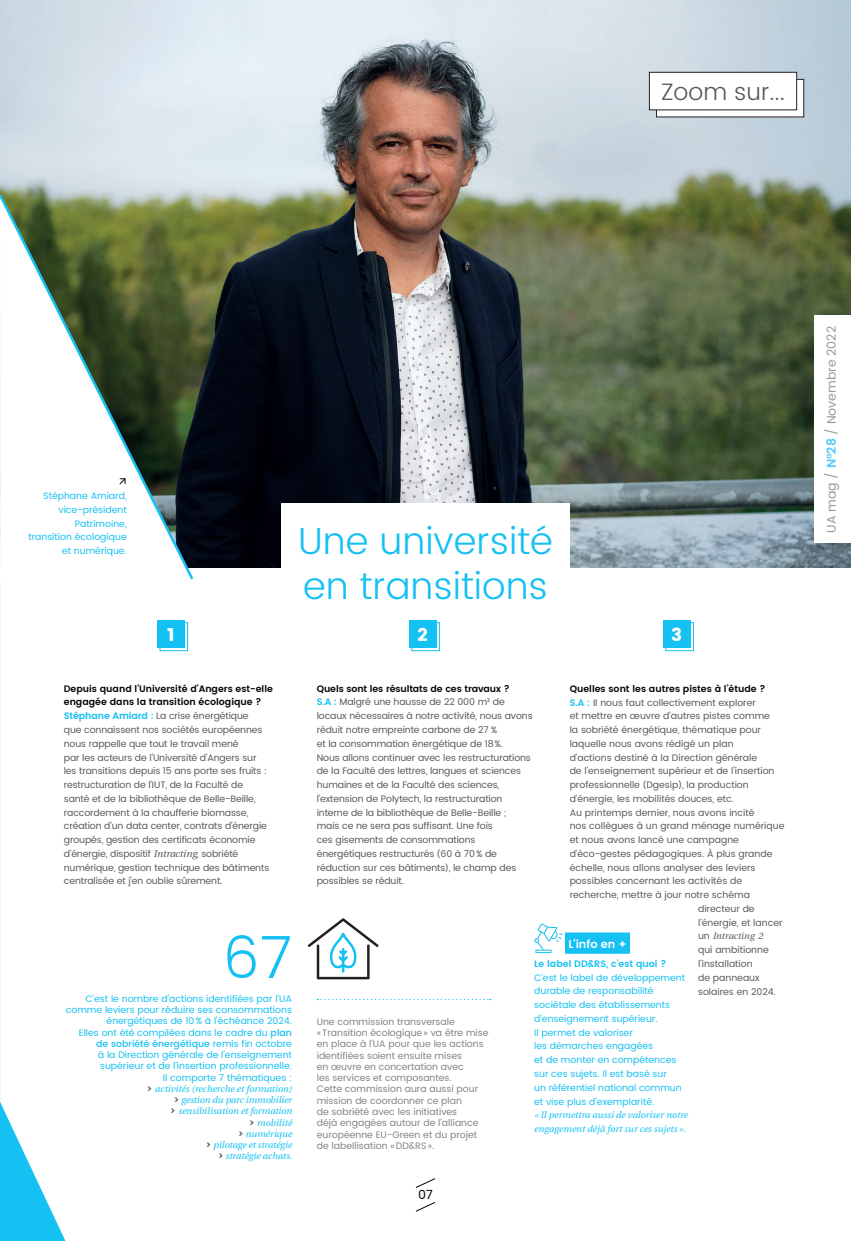
<style>
.page{position:relative;width:851px;height:1241px;background:#fff}
.page>*{position:absolute;margin:0;border:0;box-sizing:border-box;transform-origin:0 0}
.t1{font:300 57.5px "UA Poppins Texte";color:#15c0f2}
.t2{font:300 37.5px/45px "UA Poppins Texte";color:#15c0f2}
.t3{font:300 23.75px "UA Poppins Texte";color:#57585a}
.t4{font:700 18.12px "UA Poppins Texte";color:#fff}
.t5{font:12.5px "UA Poppins Texte";color:#97999c}
.t6{font:12.5px "UA Poppins Texte";color:#080302}
.t7{font:600 11.25px "UA Poppins Texte";color:#fff}
.t8{font:9.38px/13.8px "UA Poppins Texte";letter-spacing:-.01em;color:#57585a}
.t9{font:9.38px/11.2px "UA Poppins Texte";color:#15c0f2;text-align:right}
.t10{font:9.38px/11.2px "UA Poppins Texte";color:#808285}
.t11{font:italic 9.38px/13.8px "UA Poppins Texte";color:#15c0f2}
.t12{font:600 9.38px "UA Poppins Texte";color:#080302}
.t13{font:600 9.38px "UA Poppins Texte";color:#15c0f2}
.t14{font:italic 9.38px "UA Poppins Texte";color:#57585a}
.s1{font-weight:600;color:#080302}
.s2{font-weight:600;color:#15c0f2}
.s3{font-style:italic;font-size:10px}
.s4{font-weight:500}
.s5{font-weight:600;color:#57585a}
.s6{font-style:italic}
.s7{font-style:normal}
.s8{font-weight:600;color:#51caf5}
</style>
<div class="page">
<img style="left:0;top:0;width:850px;height:567px">
<div style="left:656px;top:79px;width:147px;height:38px;background:linear-gradient(to right,#fff,#fff)"></div>
<div style="left:649px;top:72px;width:147px;height:38px;background:#fff"></div>
<div style="left:648px;top:72px;width:149px;height:38px;border:1px solid #231f20"></div>
<div style="left:160px;top:622px;width:28px;height:29px;background:#fff;border:1px solid #15c0f2"></div>
<div style="left:157px;top:620px;width:28px;height:28px;background:#15c0f2"></div>
<svg style="left:411px;top:622px;width:28px;height:29px"></svg>
<div style="left:409px;top:620px;width:27px;height:28px;background:#15c0f2"></div>
<svg style="left:665px;top:622px;width:28px;height:29px"></svg>
<div style="left:663px;top:620px;width:27px;height:28px;background:#15c0f2"></div>
<div style="left:565px;top:932px;width:65px;height:21px;background:#15c0f2"></div>
<hr style="left:535px;top:949px;width:16px;height:3px;background:#15c0f2">
<svg style="left:534px;top:923px;width:28px;height:28px"></svg>
<svg style="left:308px;top:918px;width:70px;height:61px"></svg>
<svg style="left:0;top:191px;width:195px;height:389px"></svg>
<svg style="left:0;top:1101px;width:65px;height:139px"></svg>
<svg style="left:317px;top:998px;width:174px;height:1px"></svg>
<div style="left:281px;top:503px;width:288px;height:106px;background:#fff"></div>
<svg style="left:415px;top:1178px;width:20px;height:10px"></svg>
<svg style="left:415px;top:1202px;width:21px;height:9px"></svg>
<div style="left:814px;top:314px;width:36px;height:228px;background:#fff"></div>
<svg style="left:120px;top:478px;width:6px;height:6px"></svg>
<h3 class="t3" style="left:661px;top:75px;width:125px">Zoom sur...</h3>
<p class="t9" style="left:28px;top:489px;width:100px;line-height:13.8px">Stéphane Amiard, vice-président<br>Patrimoine,<br>transition écologique et numérique.</p>
<h3 class="t4" style="left:167px;top:623px;width:9px">1</h3>
<h2 class="t2" style="left:298px;top:519px;width:256px">Une université en transitions</h2>
<h3 class="t4" style="left:417px;top:623px;width:12px">2</h3>
<h3 class="t4" style="left:671px;top:623px;width:12px">3</h3>
<p class="t8" style="left:64px;top:681px;width:210px"><span class="s1">Depuis quand l’Université d’Angers est-elle engagée dans la transition écologique ?<br></span><span class="s2">Stéphane Amiard :</span> La crise énergétique<br>que connaissent nos sociétés européennes nous rappelle que tout le travail mené<br>par les acteurs de l’Université d’Angers sur<br>les transitions depuis 15 ans porte ses fruits : restructuration de l’IUT, de la Faculté de<br>santé et de la bibliothèque de Belle-Beille, raccordement à la chaufferie biomasse, création d’un data center, contrats d’énergie groupés, gestion des certificats économie d’énergie, dispositif <span class="s3">Intracting</span>, sobriété numérique, gestion technique des bâtiments centralisée et j’en oublie sûrement.</p>
<h1 class="t1" style="left:222px;top:916px;width:71px">67</h1>
<p class="t9" style="left:66px;top:993px;width:228px">C’est le nombre d'actions identifiées par l’UA comme leviers pour réduire ses consommations énergétiques de 10% à l'échéance 2024.<br>Elles ont été compilées dans le cadre du <span class="s4">plan de sobriété énergétique</span> remis fin octobre<br>à la Direction générale de l’enseignement supérieur et de l’insertion professionnelle.<br>Il comporte 7 thématiques :<br><span class="s5">&gt;</span> <span class="s6">activités (recherche et formation)<br></span><span class="s5">&gt;</span> <span class="s6">gestion du parc immobilier<br></span><span class="s5">&gt;</span> <span class="s6">sensibilisation et formation<br></span><span class="s5">&gt;</span> <span class="s6">mobilité<br></span><span class="s5">&gt;</span> <span class="s6">numérique<br></span><span class="s5">&gt;</span> <span class="s6">pilotage et stratégie<br></span><span class="s5">&gt;</span> <span class="s6">stratégie achats.</span></p>
<p class="t8" style="left:317px;top:681px;width:217px"><span class="s1">Quels sont les résultats de ces travaux ?<br></span><span class="s2">S.A :</span> Malgré une hausse de 22 000 m² de locaux nécessaires à notre activité, nous avons réduit notre empreinte carbone de 27 %<br>et la consommation énergétique de 18%.<br>Nous allons continuer avec les restructurations de la Faculté des lettres, langues et sciences humaines et de la Faculté des sciences, l’extension de Polytech, la restructuration interne de la bibliothèque de Belle-Beille ;<br>mais ce ne sera pas suffisant. Une fois<br>ces gisements de consommations énergétiques restructurés (60 à 70% de réduction sur ces bâtiments), le champ des possibles se réduit.</p>
<p class="t12" style="left:569px;top:681px;width:197px">Quelles sont les autres pistes à l’étude ?</p>
<p class="t8" style="left:569px;top:695px;width:188px"><span class="s2">S.A :</span> Il nous faut collectivement explorer</p>
<p class="t8" style="left:569px;top:709px;width:202px">et mettre en œuvre d’autres pistes comme</p>
<p class="t8" style="left:569px;top:723px;width:193px">la sobriété énergétique, thématique pour</p>
<p class="t8" style="left:569px;top:736px;width:165px">laquelle nous avons rédigé un plan</p>
<p class="t8" style="left:569px;top:750px;width:189px">d’actions destiné à la Direction générale</p>
<p class="t8" style="left:569px;top:764px;width:206px">de l'enseignement supérieur et de l'insertion</p>
<p class="t8" style="left:569px;top:778px;width:180px">professionnelle (Dgesip), la production</p>
<p class="t8" style="left:569px;top:791px;width:166px">d’énergie, les mobilités douces, etc.</p>
<p class="t8" style="left:569px;top:805px;width:186px">Au printemps dernier, nous avons incité</p>
<p class="t8" style="left:569px;top:819px;width:216px">nos collègues à un grand ménage numérique</p>
<p class="t8" style="left:569px;top:833px;width:171px">et nous avons lancé une campagne</p>
<p class="t8" style="left:569px;top:846px;width:204px">d’éco-gestes pédagogiques. À plus grande</p>
<p class="t8" style="left:569px;top:860px;width:187px">échelle, nous allons analyser des leviers</p>
<p class="t8" style="left:569px;top:874px;width:174px">possibles concernant les activités de</p>
<p class="t8" style="left:569px;top:888px;width:182px">recherche, mettre à jour notre schéma</p>
<p class="t8" style="left:698px;top:901px;width:58px">directeur de</p>
<p class="t8" style="left:698px;top:915px;width:86px">l’énergie, et lancer</p>
<p class="t14" style="left:698px;top:928px;width:66px"><span class="s7">un</span> Intracting 2</p>
<p class="t8" style="left:698px;top:943px;width:72px">qui ambitionne</p>
<p class="t8" style="left:698px;top:956px;width:56px">l’installation</p>
<p class="t8" style="left:698px;top:970px;width:63px">de panneaux</p>
<p class="t8" style="left:698px;top:984px;width:79px">solaires en 2024.</p>
<p class="t7" style="left:568px;top:935px;width:60px">L'info en +</p>
<p class="t13" style="left:534px;top:956px;width:134px">Le label DD&amp;RS, c’est quoi ?</p>
<p class="t9" style="left:534px;top:970px;width:152px;line-height:13.8px;text-align:left">C’est le label de développement durable de responsabilité sociétale des établissements d’enseignement supérieur.<br>Il permet de valoriser<br>les démarches engagées<br>et de monter en compétences sur ces sujets. Il est basé sur<br>un référentiel national commun et vise plus d’exemplarité.</p>
<p class="t11" style="left:534px;top:1107px;width:155px">« Il permettra aussi de valoriser notre engagement déjà fort sur ces sujets ».</p>
<p class="t10" style="left:317px;top:1016px;width:173px">Une commission transversale «Transition écologique» va être mise en place à l’UA pour que les actions identifiées soient ensuite mises<br>en œuvre en concertation avec<br>les services et composantes.<br>Cette commission aura aussi pour mission de coordonner ce plan<br>de sobriété avec les initiatives<br>déjà engagées autour de l’alliance européenne EU-Green et du projet de labellisation «DD&amp;RS».</p>
<h3 class="t6" style="left:418px;top:1185px;width:16px">07</h3>
<h3 class="t5" style="left:822px;top:533px;width:208px;rotate:-90deg">UA mag / <span class="s8">N°28</span> / Novembre 2022</h3>
</div>
